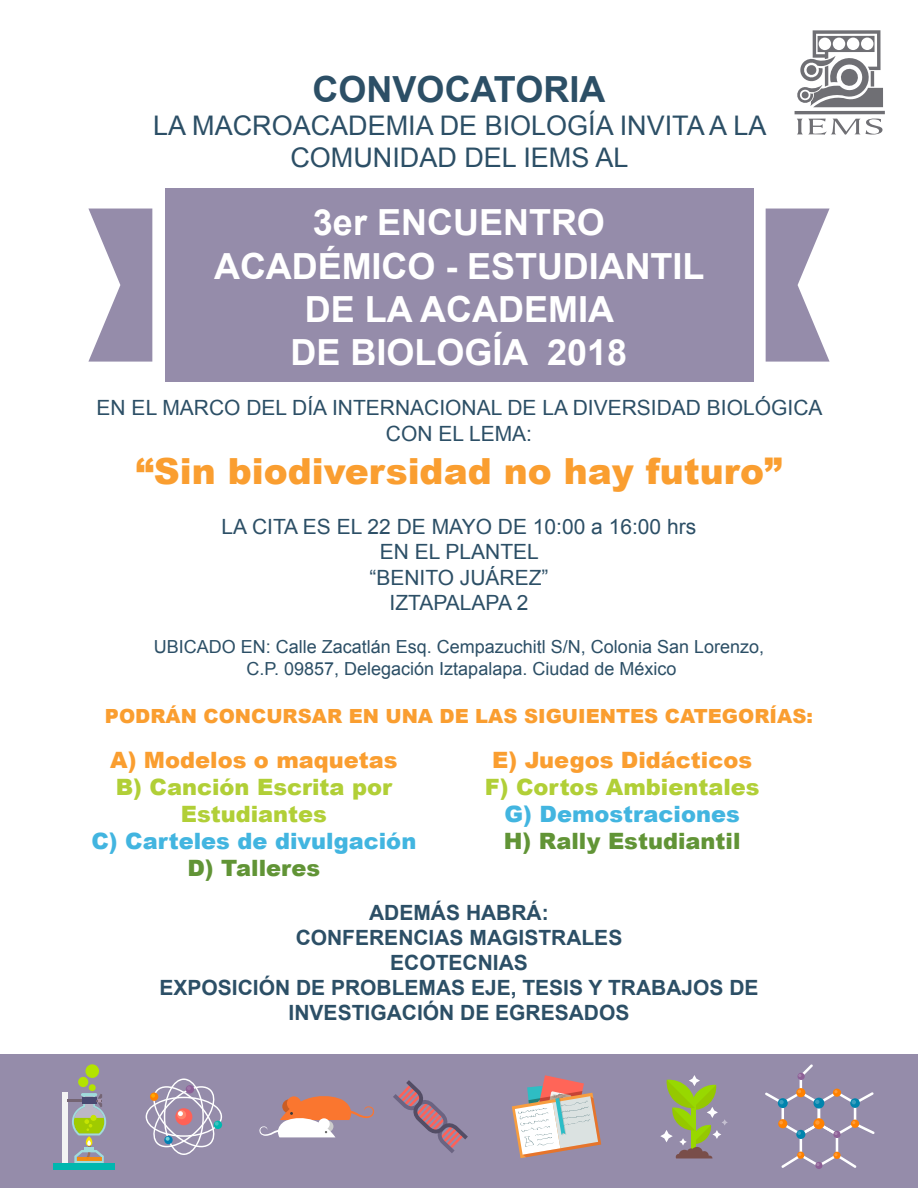
<style>
.page{position:relative;width:918px;height:1188px;background:#fff}
.page>*{position:absolute;margin:0;border:0;box-sizing:border-box;transform-origin:0 0}
.t1{font:700 36px/43.2px "Arial";color:#fff;text-align:center}
.t2{font:900 36px "Arial";color:#fa9e30}
.t3{font:700 36px "Arial";color:#2c4f66}
.t4{font:27px/32.4px "Arial";color:#2c4f66;text-align:center}
.t5{font:900 22.5px/27px "Arial";color:#b1cf37;text-align:center}
.t6{font:900 22.5px "Arial";color:#42b5e0}
.t7{font:900 22.5px "Arial";color:#fa9e30}
.t8{font:900 22.5px "Arial";color:#619436}
.t9{font:21px/25.2px "Arial";color:#2c4f66;text-align:center}
.t10{font:700 21px/25.2px "Arial";color:#2c4f66;text-align:center}
.t11{font:900 19.5px "Arial";color:#fa9e30}
.t12{font:18px/21.6px "Arial";color:#2c4f66;text-align:center}
</style>
<div class="page">
<div style="left:0;top:1054px;width:918px;height:134px;background:#958caa"></div>
<div style="left:165px;top:188px;width:588px;height:194px;background:#958caa"></div>
<svg style="left:88px;top:209px;width:64px;height:153px"></svg>
<svg style="left:766px;top:209px;width:64px;height:153px"></svg>
<svg style="left:797px;top:118px;width:86px;height:17px"></svg>
<hr style="left:795px;top:111px;width:90px;height:3px;background:#6f6f74">
<svg style="left:797px;top:30px;width:86px;height:77px"></svg>
<svg style="left:512px;top:1075px;width:89px;height:83px"></svg>
<div style="left:78px;top:1077px;width:10px;height:10px;background:#b3e300;border-radius:50%"></div>
<div style="left:89px;top:1084px;width:7px;height:7px;background:#b3e300;border-radius:50%"></div>
<svg style="left:85px;top:1064px;width:14px;height:14px"></svg>
<div style="left:62px;top:1092px;width:6px;height:71px;background:#f3f3f3"></div>
<hr style="left:68px;top:1099px;width:14px;height:3px;background:#746473">
<svg style="left:72px;top:1093px;width:34px;height:70px"></svg>
<hr style="left:77px;top:1157px;width:24px;height:4px;background:#f28c13">
<div style="left:53px;top:1163px;width:62px;height:6px;background:#00b7af"></div>
<svg style="left:660px;top:1075px;width:68px;height:83px"></svg>
<svg style="left:259px;top:1096px;width:115px;height:41px"></svg>
<svg style="left:146px;top:1079px;width:76px;height:76px"></svg>
<div style="left:815px;top:1162px;width:8px;height:7px;background:#8e6799;border-radius:50%"></div>
<svg style="left:765px;top:1064px;width:110px;height:104px"></svg>
<svg style="left:393px;top:1080px;width:75px;height:73px"></svg>
<h1 class="t3" style="left:313px;top:64px;width:294px">CONVOCATORIA</h1>
<p class="t4" style="left:153px;top:109px;width:615px">LA MACROACADEMIA DE BIOLOGÍA INVITA A LA<br>COMUNIDAD DEL IEMS AL</p>
<h1 class="t1" style="left:214px;top:202px;width:492px">3er ENCUENTRO<br>ACADÉMICO - ESTUDIANTIL<br>DE LA ACADEMIA<br>DE BIOLOGÍA 2018</h1>
<p class="t9" style="left:97px;top:395px;width:727px">EN EL MARCO DEL DÍA INTERNACIONAL DE LA DIVERSIDAD BIOLÓGICA<br>CON EL LEMA:</p>
<h1 class="t2" style="left:136px;top:445px;width:648px">“Sin biodiversidad no hay futuro”</h1>
<p class="t9" style="left:222px;top:514px;width:476px">LA CITA ES EL 22 DE MAYO DE 10:00 a 16:00 hrs<br>EN EL PLANTEL<br>“BENITO JUÁREZ”<br>IZTAPALAPA 2</p>
<p class="t12" style="left:154px;top:636px;width:612px">UBICADO EN: Calle Zacatlán Esq. Cempazuchitl S/N, Colonia San Lorenzo,<br>C.P. 09857, Delegación Iztapalapa. Ciudad de México</p>
<p class="t11" style="left:105px;top:702px;width:709px">PODRÁN CONCURSAR EN UNA DE LAS SIGUIENTES CATEGORÍAS:</p>
<p class="t7" style="left:110px;top:743px;width:289px">A) Modelos o maquetas</p>
<p class="t5" style="left:116px;top:772px;width:278px">B) Canción Escrita por<br>Estudiantes</p>
<p class="t6" style="left:91px;top:824px;width:326px">C) Carteles de divulgación</p>
<p class="t8" style="left:187px;top:851px;width:134px">D) Talleres</p>
<p class="t7" style="left:492px;top:743px;width:262px">E) Juegos Didácticos</p>
<p class="t5" style="left:485px;top:772px;width:276px">F) Cortos Ambientales</p>
<p class="t6" style="left:505px;top:797px;width:237px">G) Demostraciones</p>
<p class="t8" style="left:504px;top:824px;width:238px">H) Rally Estudiantil</p>
<p class="t10" style="left:160px;top:900px;width:601px">ADEMÁS HABRÁ:<br>CONFERENCIAS MAGISTRALES<br>ECOTECNIAS<br>EXPOSICIÓN DE PROBLEMAS EJE, TESIS Y TRABAJOS DE<br>INVESTIGACIÓN DE EGRESADOS</p>
</div>
